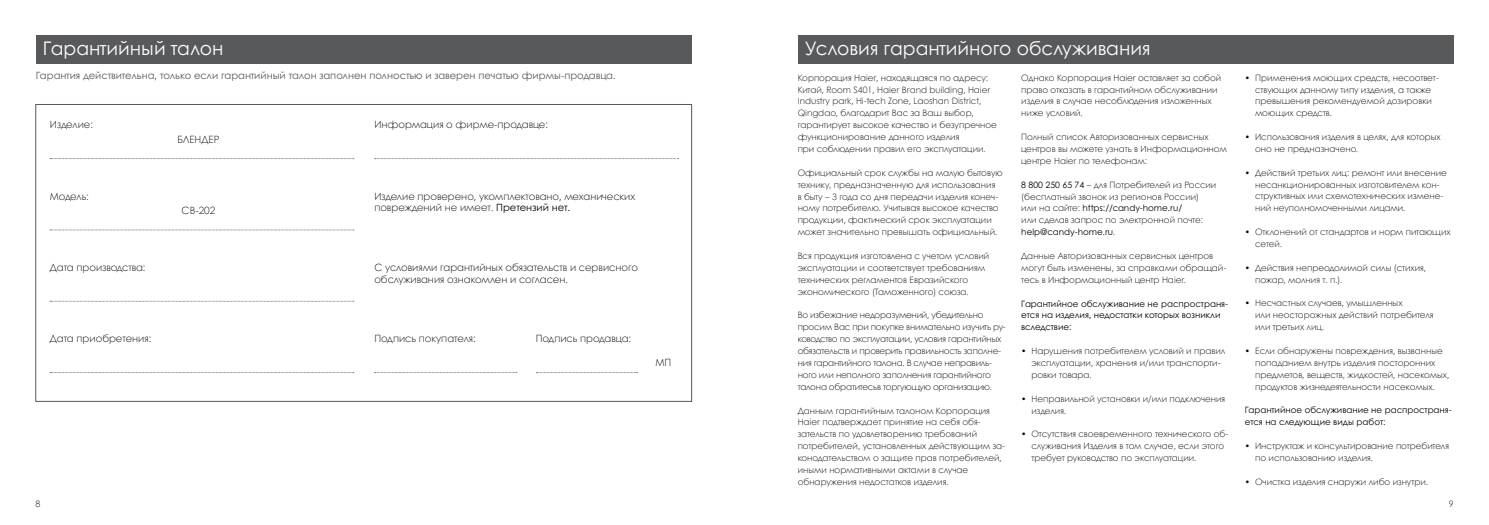
<style>
.page{position:relative;width:1489px;height:525px;background:#fff}
.page>*{position:absolute;margin:0;border:0;box-sizing:border-box;transform-origin:0 0}
.t1{font:18.75px "Century Gothic";color:#fff}
.t2{font:300 10px/11.9px "Century Gothic";color:#000}
.t3{font:10px "Century Gothic";color:#58595b}
.t4{font:300 8.75px/11.9px "Century Gothic";color:#000}
.t5{font:300 8.75px/11.9px "Century Gothic";letter-spacing:-.02em;color:#000}
.t6{font:8.75px/11.9px "Century Gothic";color:#000}
.s1{font-weight:400}
</style>
<div class="page">
<div style="left:36px;top:35px;width:655px;height:29px;background:#58595b"></div>
<svg style="left:50px;top:158px;width:304px;height:1px"></svg>
<svg style="left:374px;top:158px;width:304px;height:1px"></svg>
<svg style="left:50px;top:301px;width:304px;height:1px"></svg>
<svg style="left:50px;top:372px;width:304px;height:1px"></svg>
<svg style="left:374px;top:372px;width:143px;height:1px"></svg>
<svg style="left:536px;top:372px;width:101px;height:1px"></svg>
<svg style="left:50px;top:229px;width:304px;height:1px"></svg>
<div style="left:797px;top:35px;width:656px;height:29px;background:#58595b"></div>
<h1 class="t1" style="left:43px;top:37px;width:182px">Гарантийный талон</h1>
<p class="t3" style="left:36px;top:69px;width:581px">Гарантия действительна, только если гарантийный талон заполнен полностью и заверен печатью фирмы-продавца.</p>
<p class="t2" style="left:50px;top:118px;width:45px">Изделие:</p>
<p class="t2" style="left:374px;top:118px;width:175px">Информация о фирме-продавце:</p>
<p class="t2" style="left:178px;top:133px;width:43px">БЛЕНДЕР</p>
<p class="t2" style="left:50px;top:190px;width:40px">Модель:</p>
<p class="t2" style="left:182px;top:205px;width:35px">CB-202</p>
<p class="t2" style="left:374px;top:190px;width:262px">Изделие проверено, укомплектовано, механических повреждений не имеет. <span class="s1">Претензий нет.</span></p>
<p class="t2" style="left:50px;top:261px;width:97px">Дата производства:</p>
<p class="t2" style="left:374px;top:261px;width:265px">С условиями гарантийных обязательств и сервисного обслуживания ознакомлен и согласен.</p>
<p class="t2" style="left:50px;top:332px;width:103px">Дата приобретения:</p>
<p class="t2" style="left:374px;top:332px;width:103px">Подпись покупателя:</p>
<p class="t2" style="left:535px;top:332px;width:97px">Подпись продавца:</p>
<p class="t2" style="left:655px;top:356px;width:17px">МП</p>
<h1 class="t1" style="left:804px;top:37px;width:347px">Условия гарантийного обслуживания</h1>
<p class="t4" style="left:797px;top:71px;width:201px">Корпорация Haier, находящаяся по адресу:<br>Китай, Room S401, Haier Brand building, Haier Industry park, Hi-tech Zone, Laoshan District, Qingdao, благодарит Вас за Ваш выбор, гарантирует высокое качество и безупречное функционирование данного изделия<br>при соблюдении правил его эксплуатации.</p>
<p class="t4" style="left:797px;top:166px;width:206px">Официальный срок службы на малую бытовую технику, предназначенную для использования<br>в быту – 3 года со дня передачи изделия конеч&shy;ному потребителю. Учитывая высокое качество продукции, фактический срок эксплуатации может значительно превышать официальный.</p>
<p class="t4" style="left:797px;top:250px;width:193px">Вся продукция изготовлена с учетом условий эксплуатации и соответствует требованиям технических регламентов Евразийского экономического (Таможенного) союза.</p>
<p class="t5" style="left:797px;top:309px;width:210px">Во избежание недоразумений, убедительно просим Вас при покупке внимательно изучить ру&shy;ководство по эксплуатации, условия гарантийных обязательств и проверить правильность заполне&shy;ния гарантийного талона. В случае неправиль&shy;ного или неполного заполнения гарантийного талона обратитесьв торгующую организацию.</p>
<p class="t4" style="left:797px;top:404px;width:209px">Данным гарантийным талоном Корпорация Haier подтверждает принятие на себя обя&shy;зательств по удовлетворению требований потребителей, установленных действующим за&shy;конодательством о защите прав потребителей, иными нормативными актами в случае обнаружения недостатков изделия.</p>
<p class="t4" style="left:1021px;top:71px;width:201px">Однако Корпорация Haier оставляет за собой право отказать в гарантийном обслуживании изделия в случае несоблюдения изложенных ниже условий.</p>
<p class="t4" style="left:1021px;top:131px;width:207px">Полный список Авторизованных сервисных центров вы можете узнать в Информационном центре Haier по телефонам:</p>
<p class="t4" style="left:1021px;top:178px;width:197px"><span class="s1">8 800 250 65 74</span> – для Потребителей из России (бесплатный звонок из регионов России) или на сайте: <span class="s1">https://candy-home.ru/<br></span>или сделав запрос по электронной почте: <span class="s1">help@candy-home.ru</span>.</p>
<p class="t4" style="left:1021px;top:249px;width:206px">Данные Авторизованных сервисных центров могут быть изменены, за справками обращай&shy;тесь в Информационный центр Haier.</p>
<p class="t6" style="left:1021px;top:297px;width:208px">Гарантийное обслуживание не распространя&shy;ется на изделия, недостатки которых возникли вследствие:</p>
<p class="t4" style="left:1031px;top:344px;width:195px;text-indent:-10px">• Нарушения потребителем условий и правил эксплуатации, хранения и/или транспорти&shy;ровки товара.</p>
<p class="t4" style="left:1031px;top:392px;width:195px;text-indent:-10px">• Неправильной установки и/или подключения изделия.</p>
<p class="t4" style="left:1031px;top:428px;width:198px;text-indent:-10px">• Отсутствия своевременного технического об&shy;служивания Изделия в том случае, если этого требует руководство по эксплуатации.</p>
<p class="t4" style="left:1254px;top:71px;width:185px;text-indent:-10px">• Применения моющих средств, несоответ&shy;ствующих данному типу изделия, а также превышения рекомендуемой дозировки моющих средств.</p>
<p class="t4" style="left:1254px;top:131px;width:187px;text-indent:-10px">• Использования изделия в целях, для которых оно не предназначено.</p>
<p class="t4" style="left:1254px;top:166px;width:193px;text-indent:-10px">• Действий третьих лиц: ремонт или внесение несанкционированных изготовителем кон&shy;структивных или схемотехнических измене&shy;ний неуполномоченными лицами.</p>
<p class="t4" style="left:1254px;top:226px;width:197px;text-indent:-10px">• Отклонений от стандартов и норм питающих сетей.</p>
<p class="t4" style="left:1254px;top:261px;width:172px;text-indent:-10px">• Действия непреодолимой силы (стихия, пожар, молния т. п.).</p>
<p class="t4" style="left:1254px;top:297px;width:180px;text-indent:-10px">• Несчастных случаев, умышленных<br>или неосторожных действий потребителя или третьих лиц.</p>
<p class="t4" style="left:1254px;top:344px;width:196px;text-indent:-10px">• Если обнаружены повреждения, вызванные попаданием внутрь изделия посторонних предметов, веществ, жидкостей, насекомых, продуктов жизнедеятельности насекомых.</p>
<p class="t6" style="left:1244px;top:404px;width:208px">Гарантийное обслуживание не распространя&shy;ется на следующие виды работ:</p>
<p class="t4" style="left:1254px;top:439px;width:196px;text-indent:-10px">• Инструктаж и консультирование потребителя по использованию изделия.</p>
<p class="t4" style="left:1244px;top:475px;width:184px">• Очистка изделия снаружи либо изнутри.</p>
<p class="t4" style="left:35px;top:497px;width:6px">8</p>
<p class="t4" style="left:1448px;top:497px;width:6px">9</p>
</div>
